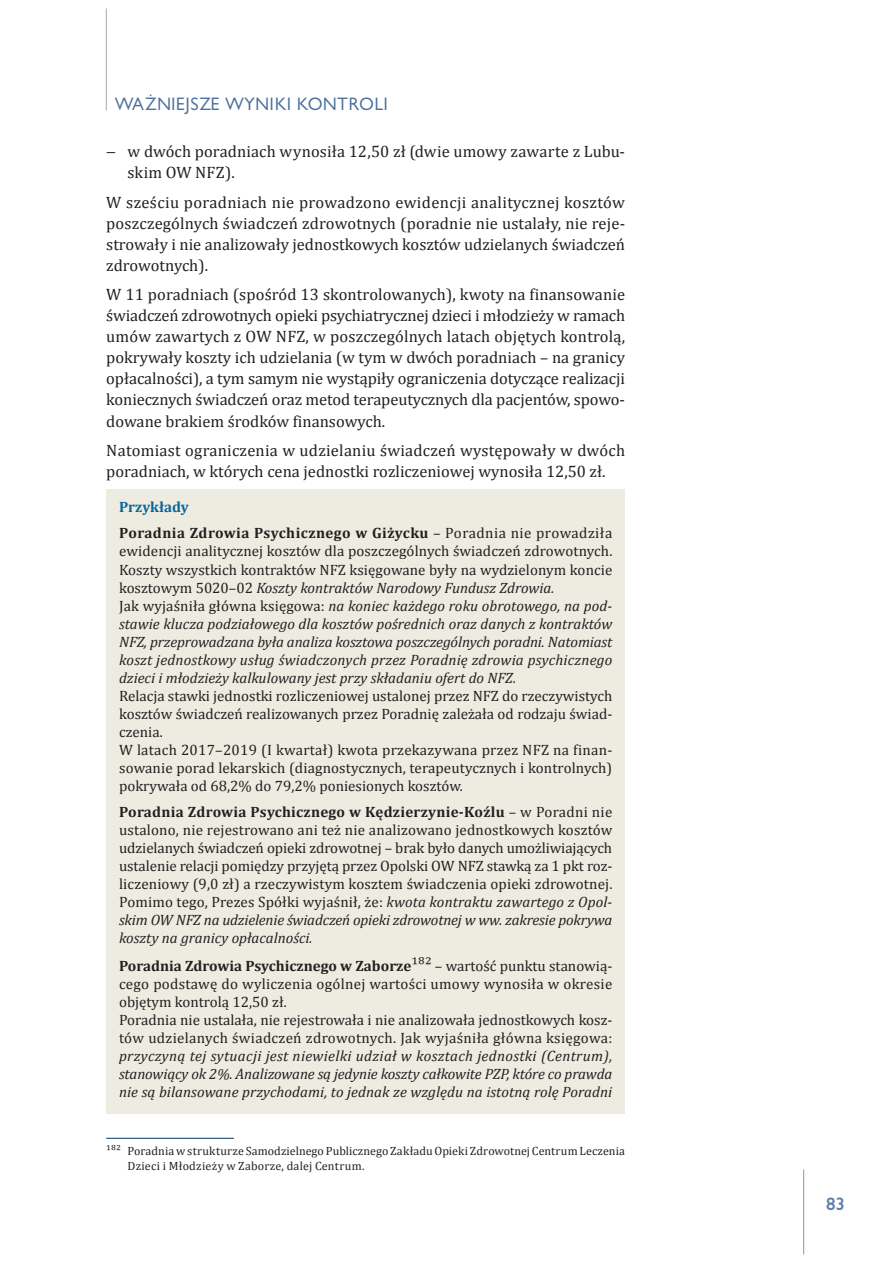
<style>
.page{position:relative;width:893px;height:1263px;background:#fff}
.page>*{position:absolute;margin:0;border:0;box-sizing:border-box;transform-origin:0 0}
.t1{font:16.5px/21px "Cambria";color:#231f20}
.t2{font:16.5px "Gilead TTEFN";letter-spacing:.05em;color:#4b709d}
.t3{font:700 16.5px "Gilead TTEFN";color:#5f80a8}
.t4{font:15px/18px "Cambria";letter-spacing:.005em;color:#231f20}
.t5{font:italic 15px/18px "Cambria";letter-spacing:.005em;color:#231f20;text-align:justify}
.t6{font:700 15px/26.5px "Cambria";letter-spacing:.03em;color:#231f20}
.t7{font:12px/15px "Cambria";letter-spacing:.015em;color:#231f20}
.s1{font-family:"Myriad Pro"}
.s2{color:#086699}
.s3{font-weight:400}
.s4{font-style:italic}
.s5{font-weight:700}
.s6{font-size:16.5px}
</style>
<div class="page">
<hr style="left:106px;top:9px;width:1px;height:102px;background:#a8a9ad">
<hr style="left:803px;top:1169px;width:1px;height:85px;background:#939598">
<div style="left:106px;top:490px;width:519px;height:38px;background:#eeece1"></div>
<div style="left:106px;top:516px;width:519px;height:93px;background:#eeece1"></div>
<div style="left:106px;top:588px;width:519px;height:111px;background:#eeece1"></div>
<div style="left:106px;top:678px;width:519px;height:75px;background:#eeece1"></div>
<div style="left:106px;top:732px;width:519px;height:75px;background:#eeece1"></div>
<div style="left:106px;top:795px;width:519px;height:164px;background:#eeece1"></div>
<div style="left:106px;top:947px;width:519px;height:76px;background:#eeece1"></div>
<div style="left:106px;top:1003px;width:519px;height:110px;background:#eeece1"></div>
<hr style="left:106px;top:1138px;width:128px;height:1px;background:#003667">
<p class="t2" style="left:115px;top:93px;width:275px">WAŻNIEJSZE WYNIKI KONTROLI</p>
<p class="t1" style="left:128px;top:141px;width:499px;text-indent:-21px"><span class="s1">−</span> w dwóch poradniach wynosiła 12,50 zł (dwie umowy zawarte z Lubu&shy;skim OW NFZ).</p>
<p class="t1" style="left:106px;top:192px;width:520px;text-align:justify">W sześciu poradniach nie prowadzono ewidencji analitycznej kosztów poszczególnych świadczeń zdrowotnych (poradnie nie ustalały, nie reje&shy;strowały i nie analizowały jednostkowych kosztów udzielanych świadczeń zdrowotnych).</p>
<p class="t1" style="left:106px;top:284px;width:520px;text-align:justify">W 11 poradniach (spośród 13 skontrolowanych), kwoty na finansowanie świadczeń zdrowotnych opieki psychiatrycznej dzieci i młodzieży w ramach umów zawartych z OW NFZ, w poszczególnych latach objętych kontrolą, pokrywały koszty ich udzielania (w tym w dwóch poradniach – na granicy opłacalności), a tym samym nie wystąpiły ograniczenia dotyczące realizacji koniecznych świadczeń oraz metod terapeutycznych dla pacjentów, spowo&shy;dowane brakiem środków finansowych.</p>
<p class="t1" style="left:106px;top:440px;width:520px">Natomiast ograniczenia w udzielaniu świadczeń występowały w dwóch poradniach, w których cena jednostki rozliczeniowej wynosiła 12,50 zł.</p>
<p class="t6" style="left:119px;top:493px;width:495px"><span class="s2">Przykłady<br></span>Poradnia Zdrowia Psychicznego w Giżycku <span class="s3">– Poradnia nie prowadziła</span></p>
<p class="t4" style="left:119px;top:542px;width:495px">ewidencji analitycznej kosztów dla poszczególnych świadczeń zdrowotnych.<br>Koszty wszystkich kontraktów NFZ księgowane były na wydzielonym koncie kosztowym 5020–02 <span class="s4">Koszty kontraktów Narodowy Fundusz Zdrowia.<br></span>Jak wyjaśniła główna księgowa: <span class="s4">na koniec każdego roku obrotowego, na pod&shy;stawie klucza podziałowego dla kosztów pośrednich oraz danych z kontraktów NFZ, przeprowadzana była analiza kosztowa poszczególnych poradni. Natomiast koszt jednostkowy usług świadczonych przez Poradnię zdrowia psychicznego dzieci i młodzieży kalkulowany jest przy składaniu ofert do NFZ</span>.<br>Relacja stawki jednostki rozliczeniowej ustalonej przez NFZ do rzeczywistych kosztów świadczeń realizowanych przez Poradnię zależała od rodzaju świad&shy;czenia.<br>W latach 2017–2019 (I kwartał) kwota przekazywana przez NFZ na finan&shy;sowanie porad lekarskich (diagnostycznych, terapeutycznych i kontrolnych) pokrywała od 68,2% do 79,2% poniesionych kosztów.</p>
<p class="t4" style="left:119px;top:803px;width:495px;text-align:justify"><span class="s5">Poradnia Zdrowia Psychicznego w Kędzierzynie-Koźlu</span> – w Poradni nie ustalono, nie rejestrowano ani też nie analizowano jednostkowych kosztów udzielanych świadczeń opieki zdrowotnej – brak było danych umożliwiających ustalenie relacji pomiędzy przyjętą przez Opolski OW NFZ stawką za 1 pkt roz&shy;liczeniowy (9,0 zł) a rzeczywistym kosztem świadczenia opieki zdrowotnej.<br>Pomimo tego, Prezes Spółki wyjaśnił, że: <span class="s4">kwota kontraktu zawartego z Opol&shy;skim OW NFZ na udzielenie świadczeń opieki zdrowotnej w ww. zakresie pokrywa koszty na granicy opłacalności.</span></p>
<p class="t4" style="left:119px;top:957px;width:495px"><span class="s5">Poradnia Zdrowia Psychicznego w Zaborze</span><span class="s6">182</span> – wartość punktu stanowią&shy;cego podstawę do wyliczenia ogólnej wartości umowy wynosiła w okresie objętym kontrolą 12,50 zł.<br>Poradnia nie ustalała, nie rejestrowała i nie analizowała jednostkowych kosz&shy;tów udzielanych świadczeń zdrowotnych. Jak wyjaśniła główna księgowa:</p>
<p class="t5" style="left:119px;top:1046px;width:495px">przyczyną tej sytuacji jest niewielki udział w kosztach jednostki (Centrum), stanowiący ok 2%. Analizowane są jedynie koszty całkowite PZP, które co prawda nie są bilansowane przychodami, to jednak ze względu na istotną rolę Poradni</p>
<p class="t7" style="left:128px;top:1144px;width:499px;text-indent:-21px">182 Poradnia wstrukturze Samodzielnego Publicznego Zakładu Opieki Zdrowotnej Centrum Leczenia<br>Dzieci i Młodzieży w Zaborze, dalej Centrum.</p>
<p class="t3" style="left:826px;top:1193px;width:20px">83</p>
</div>
